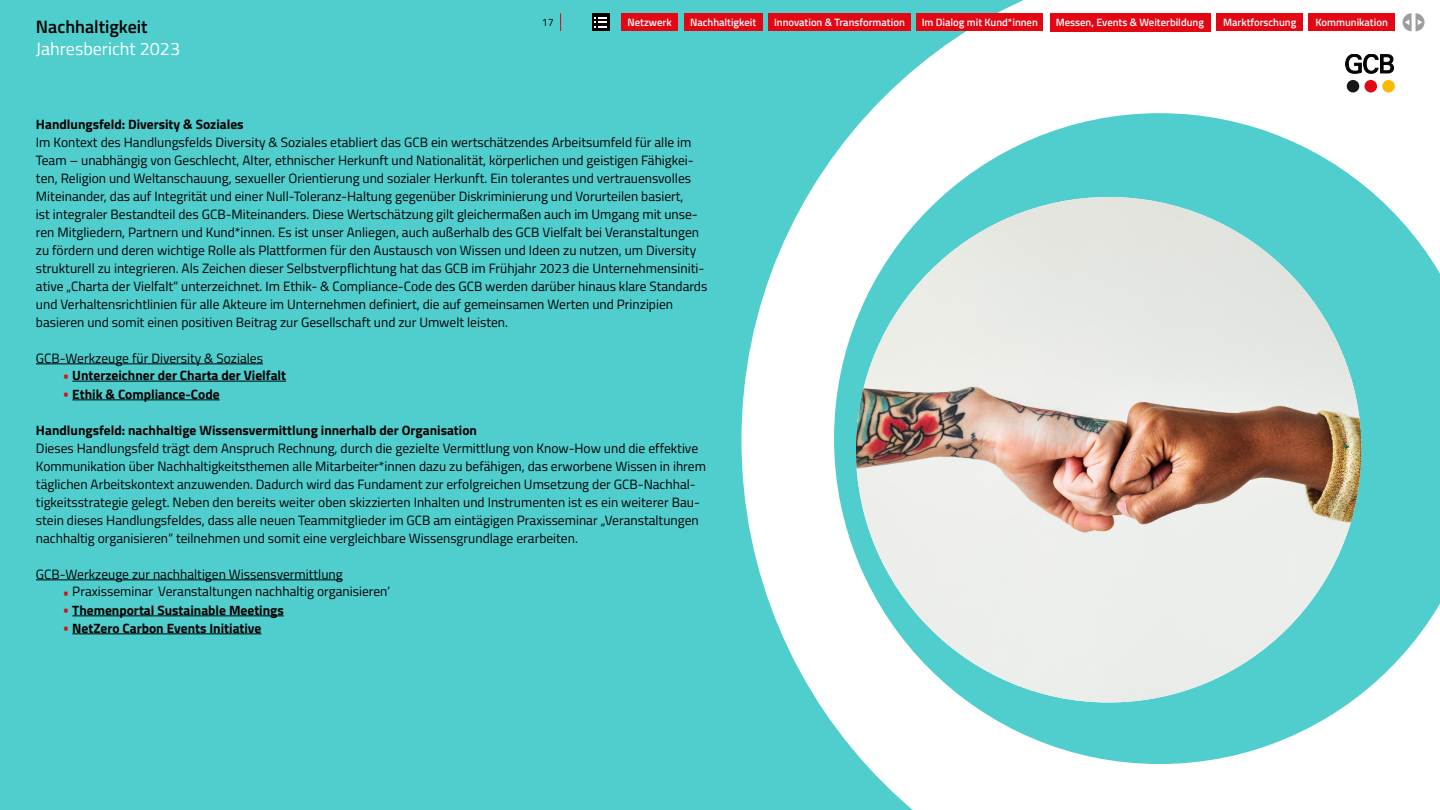
<style>
.page{position:relative;width:1440px;height:810px;background:#50cdcd}
.page>*{position:absolute;margin:0;border:0;box-sizing:border-box;transform-origin:0 0}
.t1{font:18px "Titillium Web";color:#fff}
.t2{font:600 18px "Titillium Web";color:#000}
.t3{font:13.5px/18px "Titillium Web";color:#000}
.t4{font:700 13.5px "Titillium Web";color:#000}
.t5{font:600 10.65px "Titillium Web";color:#fff}
.t6{font:10.65px "Titillium Web";color:#000}
.s1{font-weight:400;color:#e30613}
.s2{color:#e30613}
</style>
<div class="page">
<svg style="left:741px;top:0;width:699px;height:810px;fill:#fff"></svg>
<hr style="left:36px;top:364px;width:227px;height:1px;background:#000">
<hr style="left:72px;top:381px;width:214px;height:1px;background:#000">
<hr style="left:72px;top:400px;width:148px;height:1px;background:#000">
<hr style="left:36px;top:580px;width:307px;height:1px;background:#000">
<hr style="left:72px;top:616px;width:212px;height:1px;background:#000">
<hr style="left:72px;top:634px;width:189px;height:1px;background:#000">
<div style="left:1309px;top:13px;width:86px;height:18px;background:#e30613"></div>
<div style="left:1217px;top:13px;width:86px;height:18px;background:#e30613"></div>
<div style="left:768px;top:13px;width:143px;height:18px;background:#e30613"></div>
<div style="left:684px;top:13px;width:78px;height:18px;background:#e30613"></div>
<div style="left:622px;top:13px;width:56px;height:18px;background:#e30613"></div>
<div style="left:1050px;top:13px;width:161px;height:18px;background:#e30613"></div>
<div style="left:916px;top:13px;width:127px;height:18px;background:#e30613"></div>
<div style="left:592px;top:13px;width:17px;height:18px;background:#000"></div>
<svg style="left:594px;top:17px;width:13px;height:10px"></svg>
<svg style="left:1403px;top:13px;width:22px;height:18px"></svg>
<svg style="left:560px;top:13px;width:1px;height:18px"></svg>
<div style="left:1365px;top:80px;width:12px;height:12px;background:#e30613;border-radius:50%"></div>
<div style="left:1347px;top:80px;width:12px;height:12px;background:#161717;border-radius:50%"></div>
<div style="left:1382px;top:80px;width:13px;height:12px;background:#faba04;border-radius:50%"></div>
<svg style="left:1346px;top:54px;width:48px;height:19px"></svg>
<svg style="left:834px;top:113px;width:606px;height:651px"></svg>
<img style="left:856px;top:197px;width:505px;height:506px;border-radius:253px">
<div style="left:1424px;top:0;width:16px;height:9px;background:#fff"></div>
<h1 class="t2" style="left:36px;top:14px;width:113px">Nachhaltigkeit</h1>
<h1 class="t1" style="left:36px;top:35px;width:146px">Jahresbericht 2023</h1>
<p class="t6" style="left:542px;top:14px;width:13px">17</p>
<p class="t5" style="left:628px;top:14px;width:46px">Netzwerk</p>
<p class="t5" style="left:690px;top:14px;width:68px">Nachhaltigkeit</p>
<p class="t5" style="left:774px;top:14px;width:132px">Innovation &amp; Transformation</p>
<p class="t5" style="left:922px;top:14px;width:118px">Im Dialog mit Kund*innen</p>
<p class="t5" style="left:1056px;top:14px;width:150px">Messen, Events &amp; Weiterbildung</p>
<p class="t5" style="left:1223px;top:14px;width:75px">Marktforschung</p>
<p class="t5" style="left:1316px;top:14px;width:74px">Kommunikation</p>
<p class="t4" style="left:36px;top:114px;width:209px">Handlungsfeld: Diversity &amp; Soziales</p>
<p class="t3" style="left:36px;top:132px;width:673px">Im Kontext des Handlungsfelds Diversity &amp; Soziales etabliert das GCB ein wertschätzendes Arbeitsumfeld für alle im Team – unabhängig von Geschlecht, Alter, ethnischer Herkunft und Nationalität, körperlichen und geistigen Fähigkei&shy;ten, Religion und Weltanschauung, sexueller Orientierung und sozialer Herkunft. Ein tolerantes und vertrauensvolles Miteinander, das auf Integrität und einer Null-Toleranz-Haltung gegenüber Diskriminierung und Vorurteilen basiert,<br>ist integraler Bestandteil des GCB-Miteinanders. Diese Wertschätzung gilt gleichermaßen auch im Umgang mit unse&shy;ren Mitgliedern, Partnern und Kund*innen. Es ist unser Anliegen, auch außerhalb des GCB Vielfalt bei Veranstaltungen zu fördern und deren wichtige Rolle als Plattformen für den Austausch von Wissen und Ideen zu nutzen, um Diversity strukturell zu integrieren. Als Zeichen dieser Selbstverpflichtung hat das GCB im Frühjahr 2023 die Unternehmensiniti&shy;ative „Charta der Vielfalt“ unterzeichnet. Im Ethik- &amp; Compliance-Code des GCB werden darüber hinaus klare Standards und Verhaltensrichtlinien für alle Akteure im Unternehmen definiert, die auf gemeinsamen Werten und Prinzipien basieren und somit einen positiven Beitrag zur Gesellschaft und zur Umwelt leisten.</p>
<p class="t3" style="left:36px;top:348px;width:229px">GCB-Werkzeuge für Diversity &amp; Soziales</p>
<p class="t4" style="left:63px;top:365px;width:225px"><span class="s1">•</span> Unterzeichner der Charta der Vielfalt</p>
<p class="t4" style="left:63px;top:383px;width:158px"><span class="s1">•</span> Ethik &amp; Compliance-Code</p>
<p class="t4" style="left:36px;top:419px;width:443px">Handlungsfeld: nachhaltige Wissensvermittlung innerhalb der Organisation</p>
<p class="t3" style="left:36px;top:438px;width:671px">Dieses Handlungsfeld trägt dem Anspruch Rechnung, durch die gezielte Vermittlung von Know-How und die effektive Kommunikation über Nachhaltigkeitsthemen alle Mitarbeiter*innen dazu zu befähigen, das erworbene Wissen in ihrem täglichen Arbeitskontext anzuwenden. Dadurch wird das Fundament zur erfolgreichen Umsetzung der GCB-Nachhal&shy;tigkeitsstrategie gelegt. Neben den bereits weiter oben skizzierten Inhalten und Instrumenten ist es ein weiterer Bau&shy;stein dieses Handlungsfeldes, dass alle neuen Teammitglieder im GCB am eintägigen Praxisseminar „Veranstaltungen nachhaltig organisieren“ teilnehmen und somit eine vergleichbare Wissensgrundlage erarbeiten.</p>
<p class="t3" style="left:36px;top:564px;width:308px">GCB-Werkzeuge zur nachhaltigen Wissensvermittlung</p>
<p class="t3" style="left:63px;top:581px;width:329px"><span class="s2">•</span> Praxisseminar ‚Veranstaltungen nachhaltig organisieren‘</p>
<p class="t4" style="left:63px;top:599px;width:222px"><span class="s1">•</span> Themenportal Sustainable Meetings</p>
<p class="t4" style="left:63px;top:617px;width:200px"><span class="s1">•</span> NetZero Carbon Events Initiative</p>
</div>
